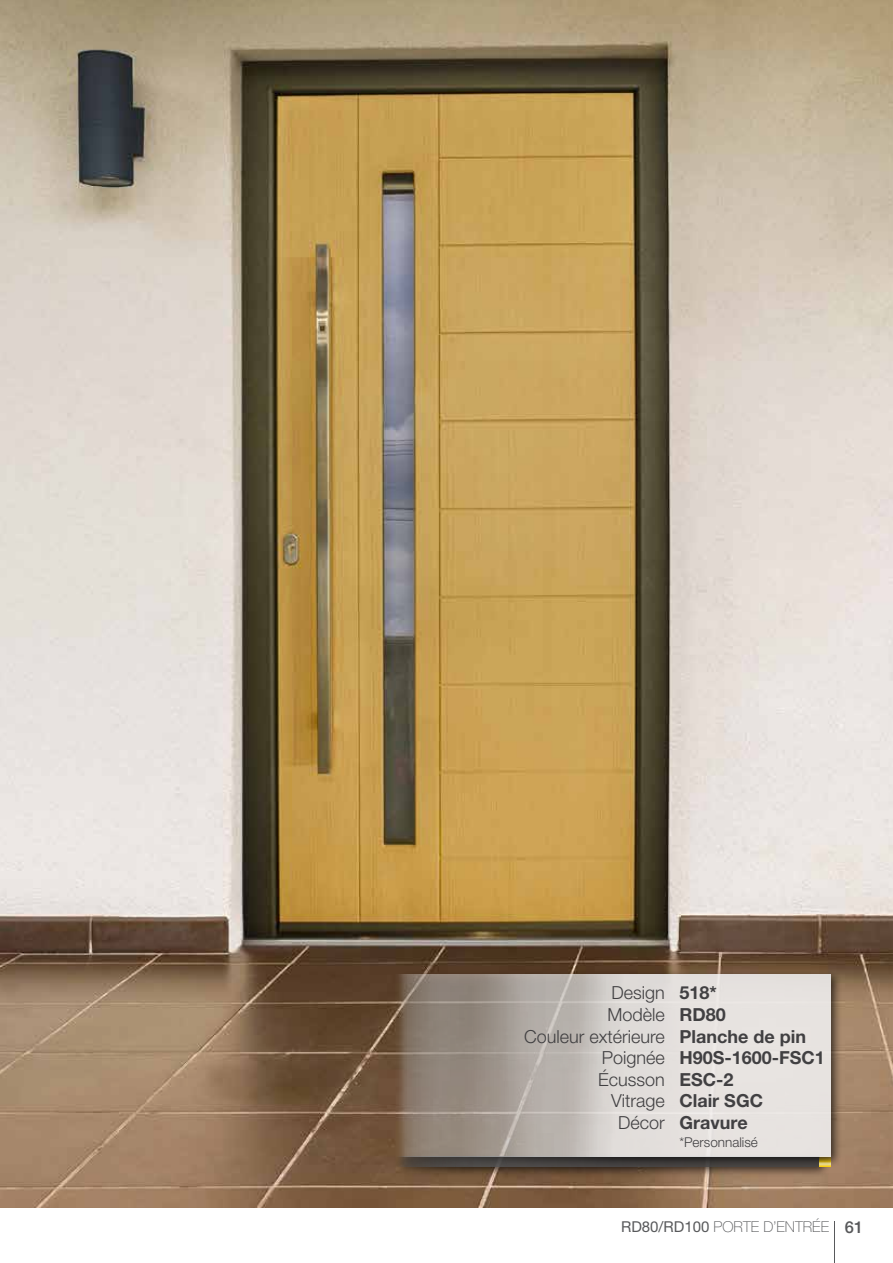
<style>
.page{position:relative;width:893px;height:1263px;background:#fff}
.page>*{position:absolute;margin:0;border:0;box-sizing:border-box;transform-origin:0 0}
.t1{font:300 18px/21.6px "Helvetica Neue LT Pro";color:#414042;text-align:right}
.t2{font:700 18px/21.6px "Helvetica Neue LT Pro";color:#414042}
.t3{font:100 15px "Helvetica Neue LT Pro";color:#58595b}
.t4{font:300 13.5px "Helvetica Neue LT Pro";color:#414042}
.s1{font-weight:400}
.s2{font-weight:500;font-size:16.5px}
</style>
<div class="page">
<hr style="left:834px;top:1221px;width:1px;height:42px;background:#58595b">
<img style="left:0;top:0;width:893px;height:1208px">
<div style="left:392px;top:1151px;width:439px;height:27px;background:#000;opacity:.75"></div>
<div style="left:393px;top:970px;width:449px;height:198px;background:#000;opacity:.75"></div>
<img style="left:391px;top:975px;width:440px;height:182px">
<p class="t1" style="left:524px;top:982px;width:142px">Design<br>Modèle<br>Couleur extérieure<br>Poignée<br>Écusson<br>Vitrage<br>Décor</p>
<p class="t2" style="left:679px;top:982px;width:147px">518*<br>RD80<br>Planche de pin<br>H90S-1600-FSC1<br>ESC-2<br>Clair SGC<br>Gravure</p>
<p class="t4" style="left:679px;top:1134px;width:80px">*Personnalisé</p>
<p class="t3" style="left:621px;top:1218px;width:244px"><span class="s1">RD80/RD100</span> PORTE D’ENTRÉE <span class="s2">61</span></p>
</div>
